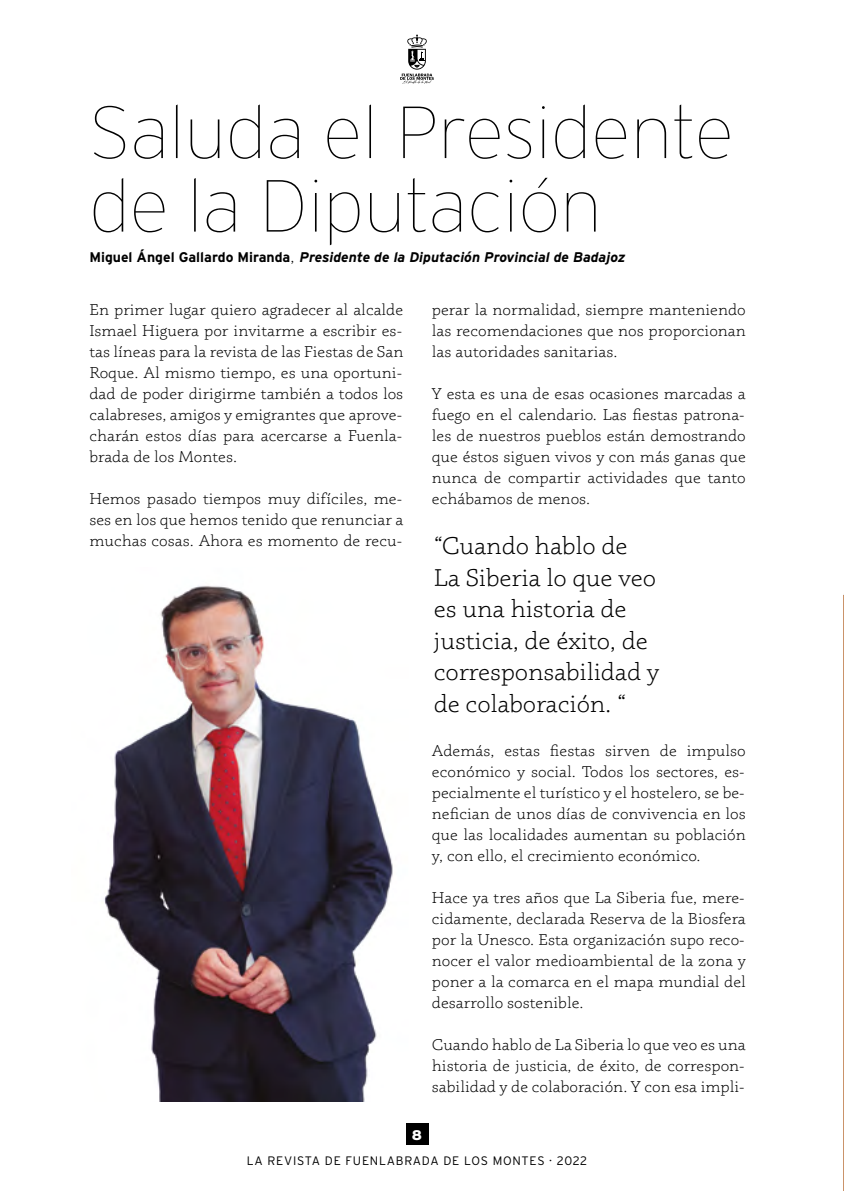
<style>
.page{position:relative;width:844px;height:1191px;background:#fff}
.page>*{position:absolute;margin:0;border:0;box-sizing:border-box;transform-origin:0 0}
.t1{font:100 73.5px/73.5px "Interstate";color:#000}
.t2{font:300 24.5px/31.5px "Phoreus Cherokee";letter-spacing:-.01em;color:#000}
.t3{font:300 15.75px/21px "Phoreus Cherokee";color:#000;text-align:justify}
.t4{font:italic 700 14px "Interstate";color:#000}
.t5{font:900 14px "Interstate";color:#fff}
.t6{font:300 12.25px "Interstate";letter-spacing:.06em;color:#000}
.s1{font-style:normal}
.s2{font-family:"Phoreus Cherokee";font-weight:300;font-style:normal;font-size:15.75px}
</style>
<div class="page">
<svg style="left:400px;top:34px;width:33px;height:50px"></svg>
<img style="left:104px;top:585px;width:289px;height:516px">
<img style="left:843px;top:595px;width:1px;height:595px">
<div style="left:405px;top:1123px;width:23px;height:22px;background:#000"></div>
<h1 class="t1" style="left:89px;top:96px;width:646px">Saluda el Presidente de la Diputación</h1>
<p class="t4" style="left:89px;top:249px;width:537px"><span class="s1">Miguel Ángel Gallardo Miranda</span><span class="s2">,</span> Presidente de la Diputación Provincial de Badajoz</p>
<p class="t3" style="left:89px;top:299px;width:315px">En primer lugar quiero agradecer al alcalde Ismael Higuera por invitarme a escribir es&shy;tas líneas para la revista de las Fiestas de San Roque. Al mismo tiempo, es una oportuni&shy;dad de poder dirigirme también a todos los calabreses, amigos y emigrantes que aprove&shy;charán estos días para acercarse a Fuenla&shy;brada de los Montes.</p>
<p class="t3" style="left:89px;top:488px;width:315px">Hemos pasado tiempos muy difíciles, me&shy;ses en los que hemos tenido que renunciar a muchas cosas. Ahora es momento de recu-</p>
<p class="t3" style="left:432px;top:299px;width:315px">perar la normalidad, siempre manteniendo las recomendaciones que nos proporcionan las autoridades sanitarias.</p>
<p class="t3" style="left:432px;top:383px;width:315px">Y esta es una de esas ocasiones marcadas a fuego en el calendario. Las fiestas patrona&shy;les de nuestros pueblos están demostrando que éstos siguen vivos y con más ganas que nunca de compartir actividades que tanto echábamos de menos.</p>
<h2 class="t2" style="left:433px;top:530px;width:227px">“Cuando hablo de<br>La Siberia lo que veo es una historia de justicia, de éxito, de corresponsabilidad y de colaboración. “</h2>
<p class="t3" style="left:432px;top:740px;width:315px">Además, estas fiestas sirven de impulso económico y social. Todos los sectores, es&shy;pecialmente el turístico y el hostelero, se be&shy;nefician de unos días de convivencia en los que las localidades aumentan su población y, con ello, el crecimiento económico.</p>
<p class="t3" style="left:432px;top:887px;width:315px">Hace ya tres años que La Siberia fue, mere&shy;cidamente, declarada Reserva de la Biosfera por la Unesco. Esta organización supo reco&shy;nocer el valor medioambiental de la zona y poner a la comarca en el mapa mundial del desarrollo sostenible.</p>
<p class="t3" style="left:432px;top:1034px;width:315px">Cuando hablo de La Siberia lo que veo es una historia de justicia, de éxito, de correspon&shy;sabilidad y de colaboración. Y con esa impli-</p>
<p class="t5" style="left:412px;top:1127px;width:12px">8</p>
<p class="t6" style="left:247px;top:1153px;width:342px">LA REVISTA DE FUENLABRADA DE LOS MONTES · 2022</p>
</div>
